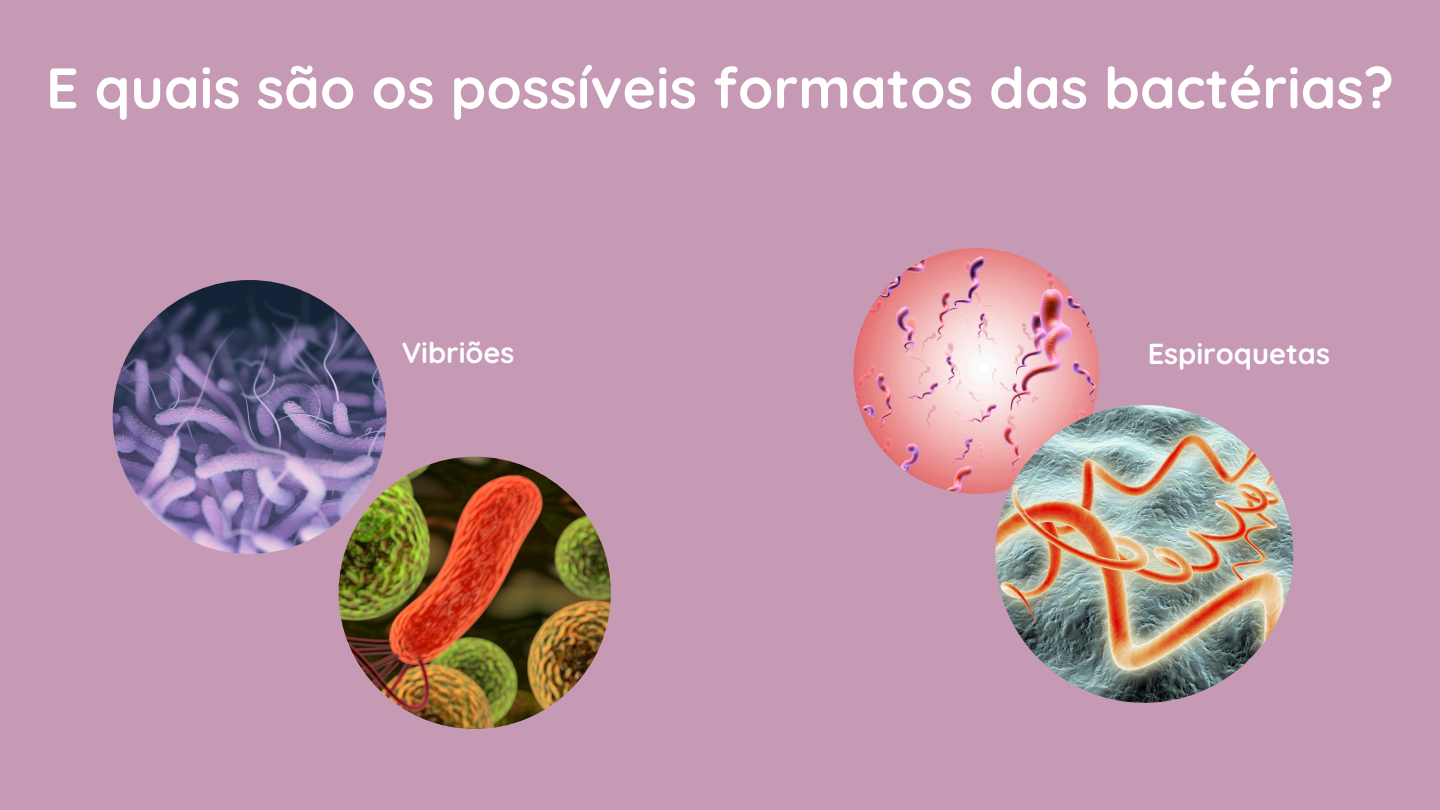
<style>
.page{position:relative;width:1440px;height:810px;background:#c69ab5}
.page>*{position:absolute;margin:0;border:0;box-sizing:border-box;transform-origin:0 0}
.t1{font:700 57px "Quicksand";color:#fff}
.t2{font:700 29px "Quicksand";color:#fff}
.t3{font:700 28.8px "Quicksand";color:#fff}
</style>
<div class="page">
<img style="left:339px;top:457px;width:272px;height:272px;border-radius:50%">
<img style="left:853px;top:248px;width:246px;height:246px;border-radius:50%">
<img style="left:995px;top:405px;width:298px;height:298px;border-radius:50%">
<img style="left:113px;top:280px;width:274px;height:274px;border-radius:50%">
<p class="t1" style="left:46px;top:51px;width:1350px">E quais são os possíveis formatos das bactérias?</p>
<p class="t3" style="left:402px;top:335px;width:114px">Vibriões</p>
<p class="t2" style="left:1148px;top:335px;width:184px">Espiroquetas</p>
</div>
